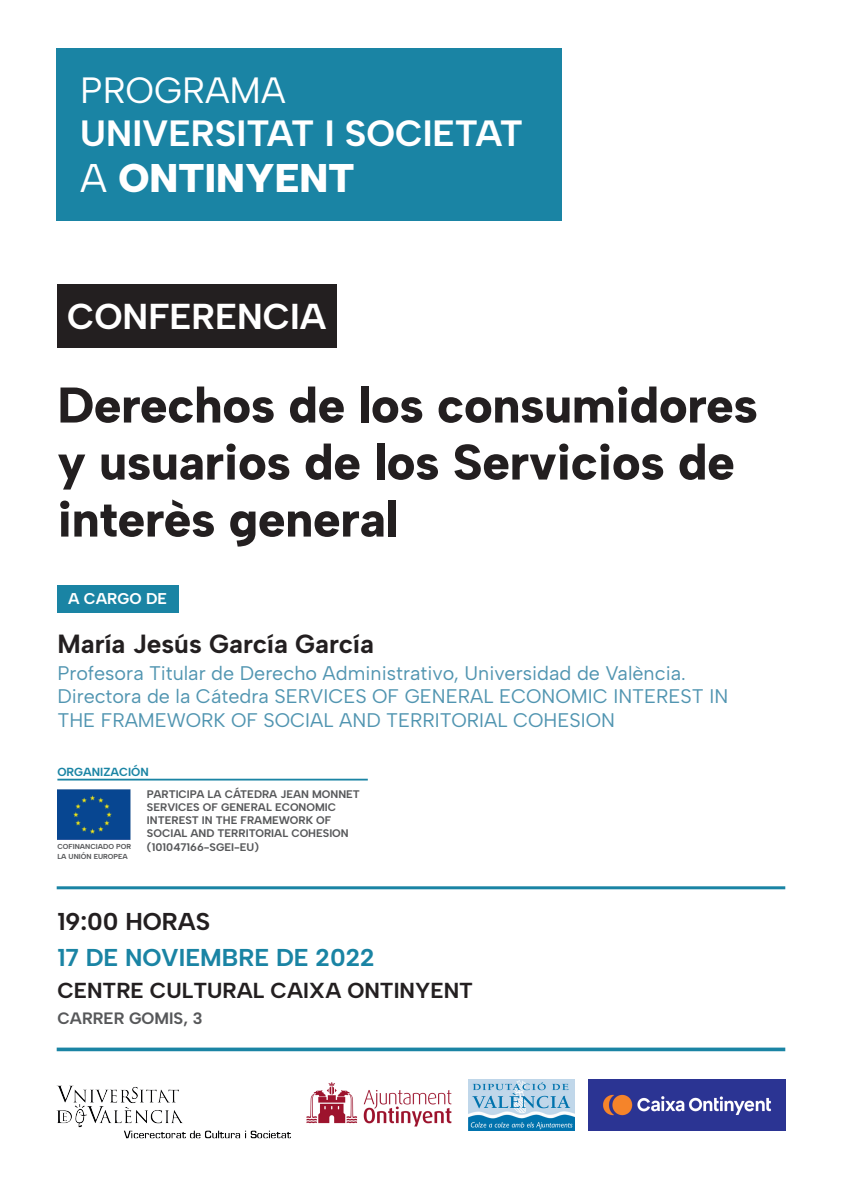
<style>
.page{position:relative;width:842px;height:1191px;background:#fff}
.page>*{position:absolute;margin:0;border:0;box-sizing:border-box;transform-origin:0 0}
.t1{font:800 50px/57px "Albert Sans";letter-spacing:-.01em;color:#231f20}
.t2{font:900 40px "Albert Sans";color:#fff}
.t3{font:700 36.5px "Albert Sans";color:#fff}
.t4{font:36.5px "Albert Sans";color:#fff}
.t5{font:700 36px "Albert Sans";color:#fff}
.t6{font:700 26.3px "Albert Sans";color:#231f20}
.t7{font:700 24.4px "Albert Sans";color:#1a84a4}
.t8{font:700 24.4px "Albert Sans";color:#231f20}
.t9{font:700 21.7px "Albert Sans";color:#231f20}
.t10{font:19.7px/23.6px "Albert Sans";color:#5195b1}
.t11{font:700 16.5px "Albert Sans";color:#57585a}
.t12{font:700 15.6px "Albert Sans";color:#fff}
.t13{font:700 11.7px "Albert Sans";color:#1a84a4}
.t14{font:700 11px/13.2px "Albert Sans";color:#57585a}
.t15{font:700 7.2px "Albert Sans";color:#57585a}
.s1{font-weight:400}
</style>
<div class="page">
<div style="left:57px;top:284px;width:280px;height:64px;background:#231f20"></div>
<div style="left:57px;top:48px;width:505px;height:173px;background:#1a84a4"></div>
<hr style="left:57px;top:886px;width:728px;height:3px;background:#1a84a4">
<svg style="left:57px;top:1047px;width:728px;height:4px;background:#3b96b1"></svg>
<img style="left:469px;top:1079px;width:106px;height:51px">
<img style="left:56px;top:1085px;width:235px;height:54px">
<img style="left:588px;top:1079px;width:197px;height:51px">
<img style="left:306px;top:1082px;width:146px;height:45px">
<div style="left:57px;top:585px;width:121px;height:27px;background:#1a84a4"></div>
<hr style="left:57px;top:778px;width:311px;height:2px;background:#1a84a4">
<img style="left:57px;top:789px;width:73px;height:50px">
<h3 class="t4" style="left:80px;top:68px;width:207px">PROGRAMA</h3>
<h3 class="t3" style="left:80px;top:111px;width:444px">UNIVERSITAT I SOCIETAT</h3>
<h2 class="t2" style="left:80px;top:153px;width:276px"><span class="s1">A</span> ONTINYENT</h2>
<h3 class="t5" style="left:67px;top:295px;width:261px">CONFERENCIA</h3>
<h1 class="t1" style="left:57px;top:377px;width:702px">Derechos de los consumidores y usuarios de los Servicios de interès general</h1>
<p class="t12" style="left:68px;top:589px;width:100px">A CARGO DE</p>
<h3 class="t6" style="left:57px;top:628px;width:318px">María Jesús García García</h3>
<p class="t10" style="left:57px;top:661px;width:672px">Profesora Titular de Derecho Administrativo, Universidad de València.<br>Directora de la Cátedra SERVICES OF GENERAL ECONOMIC INTEREST IN<br>THE FRAMEWORK OF SOCIAL AND TERRITORIAL COHESION</p>
<p class="t13" style="left:57px;top:765px;width:93px">ORGANIZACIÓN</p>
<p class="t14" style="left:147px;top:787px;width:214px">PARTICIPA LA CÁTEDRA JEAN MONNET<br>SERVICES OF GENERAL ECONOMIC<br>INTEREST IN THE FRAMEWORK OF<br>SOCIAL AND TERRITORIAL COHESION</p>
<p class="t15" style="left:57px;top:842px;width:75px">COFINANCIADO POR</p>
<p class="t14" style="left:147px;top:840px;width:114px">(101047166-SGEI-EU)</p>
<p class="t15" style="left:57px;top:852px;width:72px">LA UNIÓN EUROPEA</p>
<p class="t8" style="left:57px;top:906px;width:154px">19:00 HORAS</p>
<p class="t7" style="left:57px;top:942px;width:319px">17 DE NOVIEMBRE DE 2022</p>
<p class="t9" style="left:57px;top:977px;width:417px">CENTRE CULTURAL CAIXA ONTINYENT</p>
<p class="t11" style="left:57px;top:1008px;width:147px">CARRER GOMIS, 3</p>
</div>
